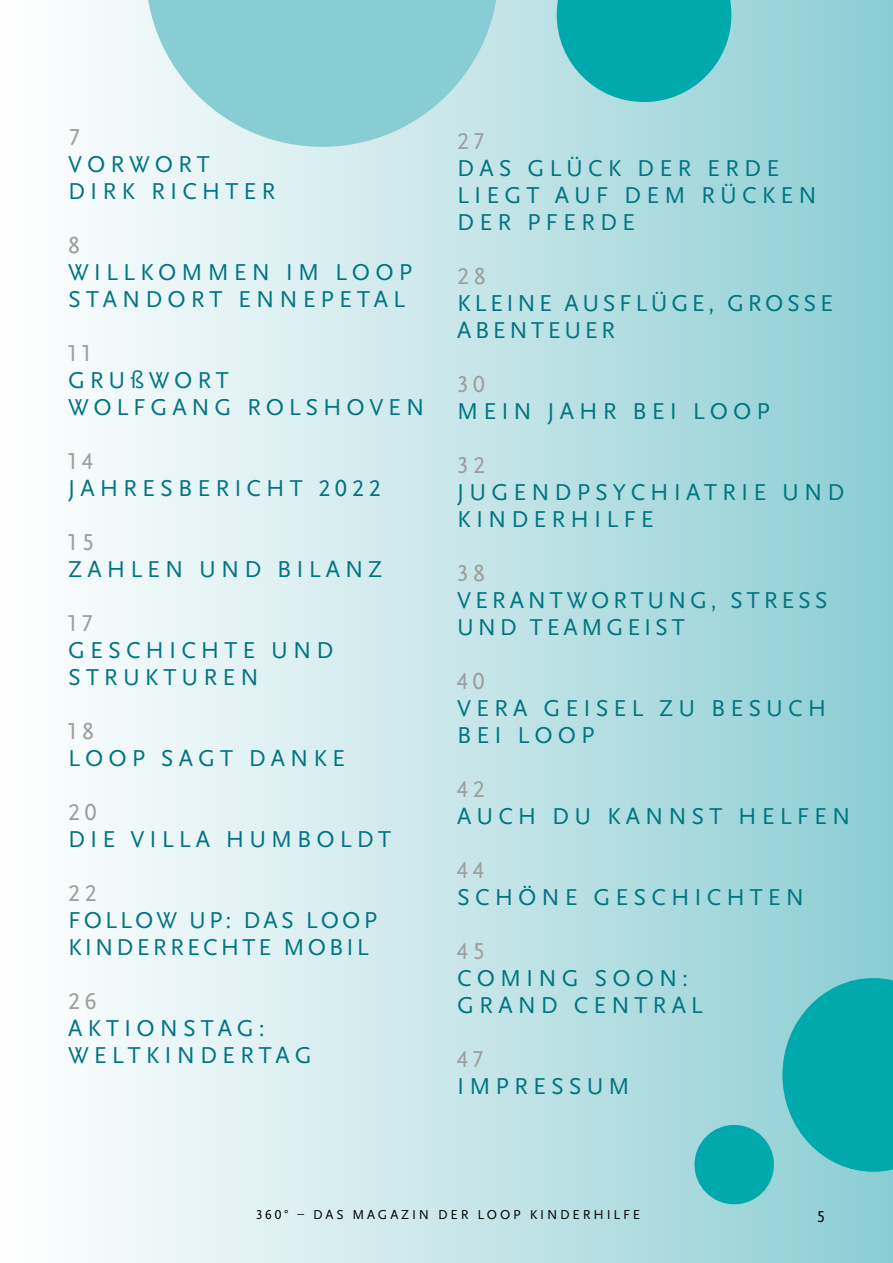
<style>
.page{position:relative;width:893px;height:1263px;background:#fff}
.page>*{position:absolute;margin:0;border:0;box-sizing:border-box;transform-origin:0 0}
.t1{font:24px/27px "Scala Sans Pro";letter-spacing:.21em;color:#007581}
.t2{font:24px "Scala Sans Pro";letter-spacing:.2em;color:#9d9d9c}
.t3{font:24px/27px "Scala Sans Pro";letter-spacing:.13em;color:#007581}
.t4{font:24px/27px "Scala Sans Pro";letter-spacing:.16em;color:#007581}
.t5{font:24px/27px "Scala Sans Pro";letter-spacing:.15em;color:#007581}
.t6{font:16.5px "Scala Sans Pro";color:#000}
.t7{font:13.5px "Scala Sans Pro";letter-spacing:.21em;color:#000}
</style>
<div class="page">
<div style="left:1px;top:0;width:892px;height:1263px;background:linear-gradient(to right,#fff,#8eced4)"></div>
<svg style="left:146px;top:0;width:353px;height:147px;background:#9cd5da"></svg>
<svg style="left:782px;top:978px;width:111px;height:194px;background:#1bb0b3"></svg>
<div style="left:694px;top:1125px;width:80px;height:79px;background:#00a9ab;border-radius:50%"></div>
<svg style="left:557px;top:0;width:174px;height:102px;background:#1fb2b4"></svg>
<p class="t2" style="left:68px;top:124px;width:13px">7</p>
<p class="t1" style="left:68px;top:151px;width:209px">VORWORT<br>DIRK RICHTER</p>
<p class="t2" style="left:68px;top:232px;width:13px">8</p>
<p class="t1" style="left:68px;top:259px;width:345px">WILLKOMMEN IM LOOP<br>STANDORT ENNEPETAL</p>
<p class="t2" style="left:68px;top:340px;width:25px">11</p>
<p class="t1" style="left:68px;top:367px;width:358px">GRUßWORT<br>WOLFGANG ROLSHOVEN</p>
<p class="t2" style="left:68px;top:448px;width:26px">14</p>
<p class="t1" style="left:68px;top:475px;width:314px">JAHRESBERICHT 2022</p>
<p class="t2" style="left:68px;top:529px;width:28px">15</p>
<p class="t1" style="left:68px;top:556px;width:316px">ZAHLEN UND BILANZ</p>
<p class="t2" style="left:68px;top:610px;width:26px">17</p>
<p class="t1" style="left:68px;top:637px;width:267px">GESCHICHTE UND<br>STRUKTUREN</p>
<p class="t2" style="left:68px;top:718px;width:28px">18</p>
<p class="t1" style="left:68px;top:745px;width:279px">LOOP SAGT DANKE</p>
<p class="t2" style="left:68px;top:799px;width:30px">20</p>
<p class="t1" style="left:68px;top:826px;width:324px">DIE VILLA HUMBOLDT</p>
<p class="t2" style="left:68px;top:880px;width:30px">22</p>
<p class="t3" style="left:68px;top:907px;width:310px">FOLLOW UP: DAS LOOP<br>KINDERRECHTE MOBIL</p>
<p class="t2" style="left:68px;top:988px;width:30px">26</p>
<p class="t1" style="left:68px;top:1015px;width:245px">AKTIONSTAG:<br>WELTKINDERTAG</p>
<p class="t2" style="left:457px;top:127px;width:29px">27</p>
<p class="t1" style="left:457px;top:155px;width:361px">DAS GLÜCK DER ERDE<br>LIEGT AUF DEM RÜCKEN<br>DER PFERDE</p>
<p class="t2" style="left:457px;top:262px;width:30px">28</p>
<p class="t5" style="left:457px;top:290px;width:377px">KLEINE AUSFLÜGE, GROSSE<br>ABENTEUER</p>
<p class="t2" style="left:457px;top:370px;width:30px">30</p>
<p class="t1" style="left:457px;top:398px;width:314px">MEIN JAHR BEI LOOP</p>
<p class="t2" style="left:457px;top:451px;width:30px">32</p>
<p class="t1" style="left:457px;top:479px;width:389px">JUGENDPSYCHIATRIE UND<br>KINDERHILFE</p>
<p class="t2" style="left:457px;top:559px;width:30px">38</p>
<p class="t4" style="left:457px;top:587px;width:372px">VERANTWORTUNG, STRESS<br>UND TEAMGEIST</p>
<p class="t2" style="left:457px;top:667px;width:29px">40</p>
<p class="t1" style="left:457px;top:695px;width:370px">VERA GEISEL ZU BESUCH<br>BEI LOOP</p>
<p class="t2" style="left:457px;top:775px;width:29px">42</p>
<p class="t1" style="left:457px;top:803px;width:395px">AUCH DU KANNST HELFEN</p>
<p class="t2" style="left:457px;top:856px;width:28px">44</p>
<p class="t1" style="left:457px;top:884px;width:348px">SCHÖNE GESCHICHTEN</p>
<p class="t2" style="left:457px;top:937px;width:29px">45</p>
<p class="t1" style="left:457px;top:965px;width:247px">COMING SOON:<br>GRAND CENTRAL</p>
<p class="t2" style="left:457px;top:1045px;width:28px">47</p>
<p class="t1" style="left:457px;top:1073px;width:174px">IMPRESSUM</p>
<p class="t7" style="left:256px;top:1207px;width:385px">360° – DAS MAGAZIN DER LOOP KINDERHILFE</p>
<p class="t6" style="left:817px;top:1207px;width:10px">5</p>
</div>
